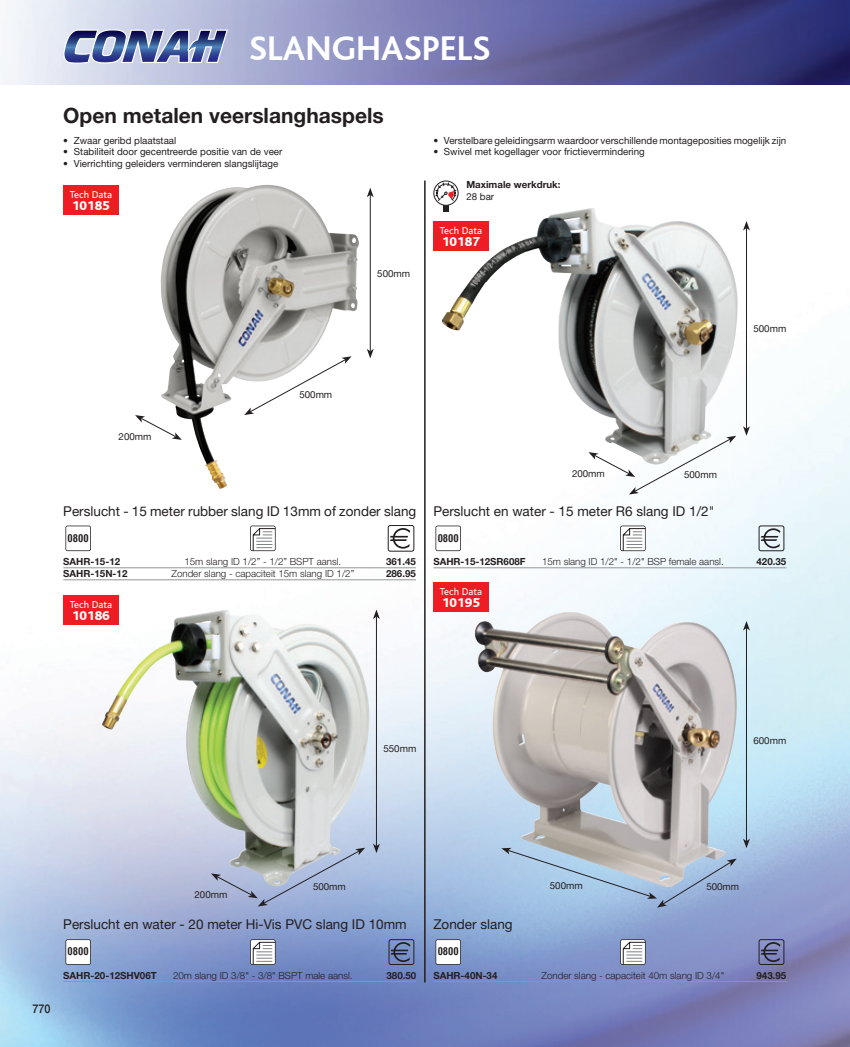
<style>
.page{position:relative;width:850px;height:1047px;background:#fff}
.page>*{position:absolute;margin:0;border:0;box-sizing:border-box;transform-origin:0 0}
.t1{font:700 36px "Bliss";color:#fff}
.t2{font:700 21px "Helvetica Neue";color:#231f20}
.t3{font:13.5px "Helvetica Neue";color:#231f20}
.t4{font:800 13.5px "Bliss";color:#fff}
.t5{font:500 12px "Helvetica Neue";color:#231f20;scale:.9 1}
.t6{font:10.5px "Bliss";color:#fff}
.t7{font:700 condensed 10.5px "Swiss 721 BT";color:#231f20}
.t8{font:9.75px "Helvetica Neue";color:#231f20}
.t9{font:300 9.75px "Helvetica Neue";color:#231f20}
.t10{font:700 9.75px "Helvetica Neue";color:#231f20}
</style>
<div class="page">
<img style="left:29px;top:180px;width:821px;height:866px">
<img style="left:0;top:0;width:850px;height:85px">
<svg style="left:63px;top:29px;width:165px;height:35px;background:#7a87b4"></svg>
<hr style="left:63px;top:567px;width:353px;height:1px;background:#939598">
<hr style="left:63px;top:579px;width:353px;height:1px;background:#939598">
<svg style="left:65px;top:525px;width:26px;height:26px"></svg>
<svg style="left:250px;top:525px;width:26px;height:26px"></svg>
<div style="left:388px;top:525px;width:26px;height:26px;border:1px solid #231f20;border-radius:2px"></div>
<svg style="left:390px;top:528px;width:20px;height:20px"></svg>
<hr style="left:63px;top:980px;width:353px;height:1px;background:#939598">
<svg style="left:65px;top:939px;width:26px;height:25px"></svg>
<svg style="left:250px;top:939px;width:26px;height:25px"></svg>
<div style="left:389px;top:939px;width:25px;height:25px;border:1px solid #231f20;border-radius:2px"></div>
<svg style="left:391px;top:941px;width:19px;height:20px"></svg>
<div style="left:443px;top:203px;width:6px;height:9px;background:#231f20"></div>
<svg style="left:434px;top:181px;width:24px;height:24px"></svg>
<div style="left:433px;top:180px;width:25px;height:26px;border:1px solid #231f20;border-radius:50%"></div>
<svg style="left:435px;top:182px;width:22px;height:19px"></svg>
<div style="left:433px;top:221px;width:55px;height:29px;background:#ee1d23"></div>
<hr style="left:433px;top:567px;width:353px;height:1px;background:#939598">
<svg style="left:435px;top:525px;width:26px;height:26px"></svg>
<svg style="left:620px;top:525px;width:25px;height:26px"></svg>
<div style="left:758px;top:525px;width:26px;height:26px;border:1px solid #231f20;border-radius:2px"></div>
<svg style="left:761px;top:528px;width:19px;height:20px"></svg>
<hr style="left:433px;top:980px;width:353px;height:1px;background:#939598">
<svg style="left:435px;top:939px;width:26px;height:25px"></svg>
<svg style="left:620px;top:939px;width:25px;height:25px"></svg>
<div style="left:758px;top:939px;width:26px;height:25px;border:1px solid #231f20;border-radius:2px"></div>
<svg style="left:761px;top:941px;width:19px;height:20px"></svg>
<hr style="left:424px;top:180px;width:1px;height:802px;background:#231f20">
<div style="left:63px;top:185px;width:56px;height:29px;background:#ee1d23"></div>
<div style="left:63px;top:594px;width:56px;height:30px;background:#ee1d23"></div>
<div style="left:433px;top:581px;width:55px;height:30px;background:#ee1d23"></div>
<img style="left:161px;top:186px;width:87px;height:303px">
<svg style="left:244px;top:356px;width:107px;height:59px"></svg>
<svg style="left:135px;top:415px;width:47px;height:25px"></svg>
<hr style="left:370px;top:195px;width:1px;height:156px;background:#231f20">
<svg style="left:367px;top:188px;width:7px;height:9px"></svg>
<svg style="left:367px;top:349px;width:7px;height:9px"></svg>
<img style="left:101px;top:609px;width:268px;height:276px">
<svg style="left:211px;top:847px;width:154px;height:59px;background:#a2aec5"></svg>
<hr style="left:376px;top:616px;width:1px;height:229px;background:#231f20">
<svg style="left:373px;top:609px;width:7px;height:10px"></svg>
<svg style="left:373px;top:843px;width:7px;height:10px"></svg>
<img style="left:442px;top:208px;width:295px;height:256px">
<svg style="left:588px;top:435px;width:148px;height:59px"></svg>
<hr style="left:746px;top:228px;width:1px;height:200px;background:#231f20">
<svg style="left:743px;top:221px;width:7px;height:9px"></svg>
<svg style="left:743px;top:426px;width:7px;height:9px"></svg>
<img style="left:474px;top:611px;width:263px;height:275px">
<svg style="left:501px;top:847px;width:236px;height:60px;background:#a8bdd4"></svg>
<hr style="left:746px;top:628px;width:1px;height:212px;background:#231f20">
<svg style="left:743px;top:621px;width:7px;height:9px"></svg>
<svg style="left:743px;top:838px;width:7px;height:10px"></svg>
<h1 class="t1" style="left:249px;top:30px;width:243px">SLANGHASPELS</h1>
<h2 class="t2" style="left:63px;top:102px;width:322px">Open metalen veerslanghaspels</h2>
<p class="t8" style="left:63px;top:134px;width:114px">• Zwaar geribd plaatstaal</p>
<p class="t8" style="left:63px;top:146px;width:221px">• Stabiliteit door gecentreerde positie van de veer</p>
<p class="t8" style="left:63px;top:158px;width:216px">• Vierrichting geleiders verminderen slangslijtage</p>
<p class="t6" style="left:70px;top:189px;width:44px">Tech Data</p>
<h3 class="t4" style="left:72px;top:198px;width:39px">10185</h3>
<p class="t8" style="left:377px;top:267px;width:34px">500mm</p>
<p class="t8" style="left:433px;top:134px;width:354px">• Verstelbare geleidingsarm waardoor verschillende montageposities mogelijk zijn</p>
<p class="t8" style="left:433px;top:146px;width:213px">• Swivel met kogellager voor frictievermindering</p>
<p class="t10" style="left:466px;top:179px;width:96px">Maximale werkdruk:</p>
<p class="t8" style="left:466px;top:191px;width:29px">28 bar</p>
<p class="t6" style="left:440px;top:225px;width:44px">Tech Data</p>
<h3 class="t4" style="left:442px;top:234px;width:39px">10187</h3>
<p class="t8" style="left:753px;top:323px;width:34px">500mm</p>
<p class="t8" style="left:119px;top:430px;width:34px">200mm</p>
<p class="t8" style="left:299px;top:389px;width:34px">500mm</p>
<h3 class="t3" style="left:63px;top:502px;width:354px">Perslucht - 15 meter rubber slang ID 13mm of zonder slang</h3>
<p class="t7" style="left:68px;top:531px;width:23px">0800</p>
<p class="t10" style="left:63px;top:555px;width:58px">SAHR-15-12</p>
<p class="t9" style="left:184px;top:555px;width:158px">15m slang ID 1/2” - 1/2” BSPT aansl.</p>
<p class="t10" style="left:386px;top:555px;width:31px">361.45</p>
<p class="t10" style="left:63px;top:567px;width:66px">SAHR-15N-12</p>
<p class="t9" style="left:171px;top:567px;width:184px">Zonder slang - capaciteit 15m slang ID 1/2”</p>
<p class="t10" style="left:386px;top:567px;width:31px">286.95</p>
<p class="t6" style="left:70px;top:598px;width:44px">Tech Data</p>
<h3 class="t4" style="left:72px;top:608px;width:39px">10186</h3>
<p class="t8" style="left:572px;top:467px;width:34px">200mm</p>
<p class="t8" style="left:684px;top:468px;width:34px">500mm</p>
<h3 class="t3" style="left:433px;top:502px;width:283px">Perslucht en water - 15 meter R6 slang ID 1/2"</h3>
<p class="t7" style="left:438px;top:531px;width:23px">0800</p>
<p class="t10" style="left:433px;top:555px;width:94px">SAHR-15-12SR608F</p>
<p class="t9" style="left:542px;top:555px;width:183px">15m slang ID 1/2" - 1/2" BSP female aansl.</p>
<p class="t10" style="left:756px;top:555px;width:31px">420.35</p>
<p class="t6" style="left:440px;top:585px;width:44px">Tech Data</p>
<h3 class="t4" style="left:442px;top:595px;width:39px">10195</h3>
<p class="t8" style="left:383px;top:742px;width:34px">550mm</p>
<p class="t8" style="left:753px;top:734px;width:34px">600mm</p>
<p class="t5" style="left:32px;top:1001px;width:22px">770</p>
<p class="t8" style="left:195px;top:888px;width:34px">200mm</p>
<p class="t8" style="left:313px;top:880px;width:34px">500mm</p>
<h3 class="t3" style="left:63px;top:916px;width:345px">Perslucht en water - 20 meter Hi-Vis PVC slang ID 10mm</h3>
<p class="t7" style="left:68px;top:944px;width:23px">0800</p>
<p class="t10" style="left:63px;top:969px;width:95px">SAHR-20-12SHV06T</p>
<p class="t9" style="left:173px;top:969px;width:181px">20m slang ID 3/8" - 3/8" BSPT male aansl.</p>
<p class="t10" style="left:386px;top:969px;width:31px">380.50</p>
<p class="t8" style="left:550px;top:879px;width:34px">500mm</p>
<p class="t8" style="left:706px;top:880px;width:34px">500mm</p>
<h3 class="t3" style="left:433px;top:916px;width:81px">Zonder slang</h3>
<p class="t7" style="left:438px;top:944px;width:23px">0800</p>
<p class="t10" style="left:433px;top:969px;width:66px">SAHR-40N-34</p>
<p class="t9" style="left:541px;top:969px;width:184px">Zonder slang - capaciteit 40m slang ID 3/4"</p>
<p class="t10" style="left:756px;top:969px;width:31px">943.95</p>
</div>
